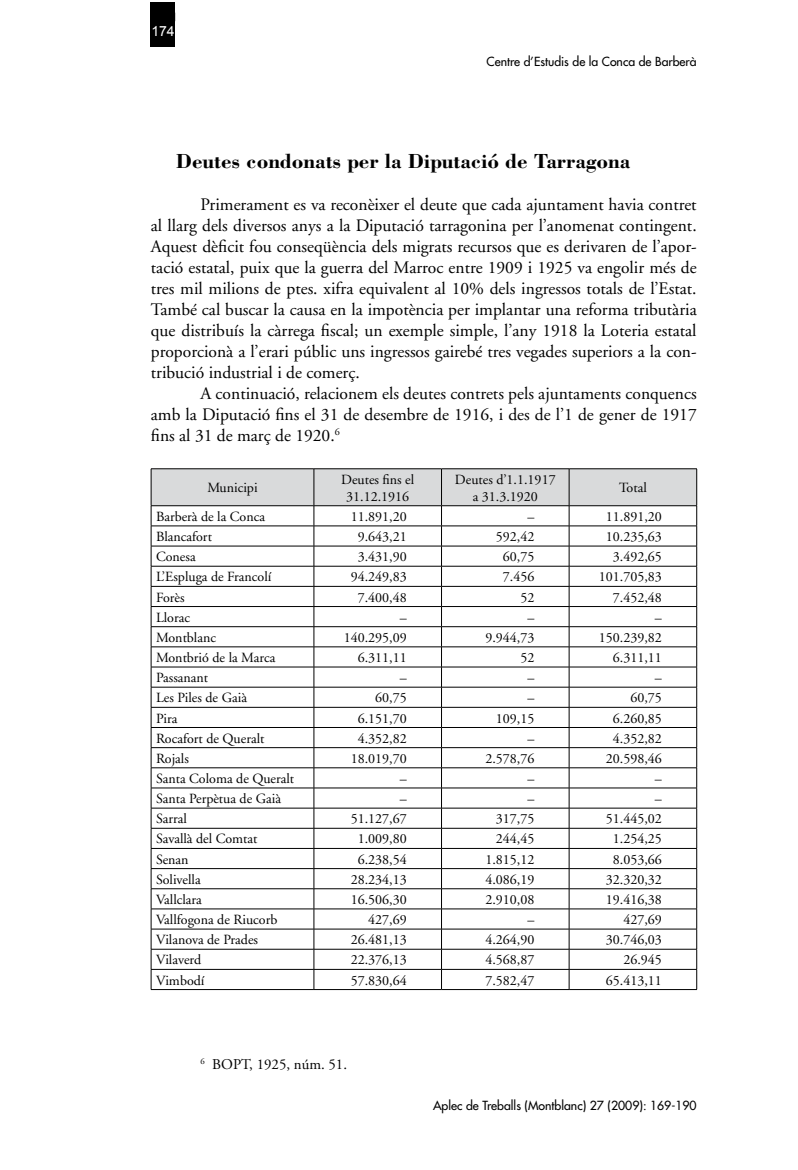
<style>
.page{position:relative;width:798px;height:1170px;background:#fff}
.page>*{position:absolute;margin:0;border:0;box-sizing:border-box;transform-origin:0 0}
.t1{font:700 21px "Bodoni";color:#000}
.t2{font:17.5px/21px "Adobe Garamond";color:#000;text-align:justify}
.t3{font:14.88px "Adobe Garamond";color:#000}
.t4{font:14px/16.8px "Adobe Garamond";color:#000;text-align:center}
.t5{font:14px "Arial";color:#fff}
.t6{font:12.25px "Futura";color:#000}
</style>
<div class="page">
<div style="left:150px;top:2px;width:25px;height:45px;background:#000"></div>
<hr style="left:151px;top:468px;width:163px;height:1px;background:#000">
<hr style="left:314px;top:468px;width:127px;height:1px;background:#000">
<hr style="left:441px;top:468px;width:128px;height:1px;background:#000">
<hr style="left:569px;top:468px;width:128px;height:1px;background:#000">
<svg style="left:151px;top:469px;width:546px;height:520px"></svg>
<hr style="left:151px;top:989px;width:163px;height:1px;background:#000">
<hr style="left:314px;top:989px;width:127px;height:1px;background:#000">
<hr style="left:441px;top:989px;width:128px;height:1px;background:#000">
<hr style="left:569px;top:989px;width:128px;height:1px;background:#000">
<p class="t5" style="left:151px;top:23px;width:25px">174</p>
<p class="t6" style="left:486px;top:54px;width:212px">Centre d’Estudis de la Conca de Barberà</p>
<h1 class="t1" style="left:176px;top:147px;width:456px">Deutes condonats per la Diputació de Tarragona</h1>
<p class="t2" style="left:151px;top:194px;width:547px;text-indent:50px">Primerament es va reconèixer el deute que cada ajuntament havia contret al llarg dels diversos anys a la Diputació tarragonina per l’anomenat contingent.<br>Aquest dèficit fou conseqüència dels migrats recursos que es derivaren de l’apor&shy;tació estatal, puix que la guerra del Marroc entre 1909 i 1925 va engolir més de tres mil milions de ptes. xifra equivalent al 10% dels ingressos totals de l’Estat.<br>També cal buscar la causa en la impotència per implantar una reforma tributària que distribuís la càrrega fiscal; un exemple simple, l’any 1918 la Loteria estatal proporcionà a l’erari públic uns ingressos gairebé tres vegades superiors a la con&shy;tribució industrial i de comerç.</p>
<p class="t2" style="left:151px;top:383px;width:547px;text-indent:50px">A continuació, relacionem els deutes contrets pels ajuntaments conquencs amb la Diputació fins el 31 de desembre de 1916, i des de l’1 de gener de 1917 fins al 31 de març de 1920.</p>
<p class="t4" style="left:207px;top:480px;width:52px">Municipi</p>
<p class="t4" style="left:341px;top:471px;width:75px">Deutes fins el<br>31.12.1916</p>
<p class="t4" style="left:455px;top:471px;width:102px">Deutes d’1.1.1917 a 31.3.1920</p>
<p class="t4" style="left:619px;top:480px;width:29px">Total</p>
<p class="t4" style="left:156px;top:508px;width:110px">Barberà de la Conca</p>
<p class="t4" style="left:351px;top:508px;width:57px">11.891,20</p>
<p class="t4" style="left:527px;top:508px;width:8px">–</p>
<p class="t4" style="left:606px;top:508px;width:57px">11.891,20</p>
<p class="t4" style="left:156px;top:529px;width:57px">Blancafort</p>
<p class="t4" style="left:358px;top:529px;width:50px">9.643,21</p>
<p class="t4" style="left:496px;top:529px;width:40px">592,42</p>
<p class="t4" style="left:606px;top:529px;width:57px">10.235,63</p>
<p class="t4" style="left:156px;top:549px;width:41px">Conesa</p>
<p class="t4" style="left:358px;top:549px;width:50px">3.431,90</p>
<p class="t4" style="left:503px;top:549px;width:33px">60,75</p>
<p class="t4" style="left:613px;top:549px;width:50px">3.492,65</p>
<p class="t4" style="left:156px;top:569px;width:117px">L’Espluga de Francolí</p>
<p class="t4" style="left:351px;top:569px;width:57px">94.249,83</p>
<p class="t4" style="left:503px;top:569px;width:33px">7.456</p>
<p class="t4" style="left:599px;top:569px;width:64px">101.705,83</p>
<p class="t4" style="left:156px;top:589px;width:30px">Forès</p>
<p class="t4" style="left:358px;top:589px;width:50px">7.400,48</p>
<p class="t4" style="left:520px;top:589px;width:15px">52</p>
<p class="t4" style="left:613px;top:589px;width:50px">7.452,48</p>
<p class="t4" style="left:156px;top:609px;width:35px">Llorac</p>
<p class="t4" style="left:400px;top:609px;width:8px">–</p>
<p class="t4" style="left:527px;top:609px;width:8px">–</p>
<p class="t4" style="left:655px;top:609px;width:8px">–</p>
<p class="t4" style="left:156px;top:629px;width:61px">Montblanc</p>
<p class="t4" style="left:344px;top:629px;width:64px">140.295,09</p>
<p class="t4" style="left:485px;top:629px;width:50px">9.944,73</p>
<p class="t4" style="left:599px;top:629px;width:64px">150.239,82</p>
<p class="t4" style="left:156px;top:649px;width:121px">Montbrió de la Marca</p>
<p class="t4" style="left:358px;top:649px;width:50px">6.311,11</p>
<p class="t4" style="left:520px;top:649px;width:15px">52</p>
<p class="t4" style="left:613px;top:649px;width:50px">6.311,11</p>
<p class="t4" style="left:156px;top:670px;width:54px">Passanant</p>
<p class="t4" style="left:400px;top:670px;width:8px">–</p>
<p class="t4" style="left:527px;top:670px;width:8px">–</p>
<p class="t4" style="left:655px;top:670px;width:8px">–</p>
<p class="t4" style="left:156px;top:690px;width:92px">Les Piles de Gaià</p>
<p class="t4" style="left:375px;top:690px;width:33px">60,75</p>
<p class="t4" style="left:527px;top:690px;width:8px">–</p>
<p class="t4" style="left:630px;top:690px;width:33px">60,75</p>
<p class="t4" style="left:156px;top:710px;width:23px">Pira</p>
<p class="t4" style="left:358px;top:710px;width:50px">6.151,70</p>
<p class="t4" style="left:496px;top:710px;width:40px">109,15</p>
<p class="t4" style="left:613px;top:710px;width:50px">6.260,85</p>
<p class="t4" style="left:156px;top:730px;width:110px">Rocafort de Queralt</p>
<p class="t4" style="left:358px;top:730px;width:50px">4.352,82</p>
<p class="t4" style="left:527px;top:730px;width:8px">–</p>
<p class="t4" style="left:613px;top:730px;width:50px">4.352,82</p>
<p class="t4" style="left:156px;top:750px;width:34px">Rojals</p>
<p class="t4" style="left:351px;top:750px;width:57px">18.019,70</p>
<p class="t4" style="left:485px;top:750px;width:50px">2.578,76</p>
<p class="t4" style="left:606px;top:750px;width:57px">20.598,46</p>
<p class="t4" style="left:156px;top:770px;width:140px">Santa Coloma de Queralt</p>
<p class="t4" style="left:400px;top:770px;width:8px">–</p>
<p class="t4" style="left:527px;top:770px;width:8px">–</p>
<p class="t4" style="left:655px;top:770px;width:8px">–</p>
<p class="t4" style="left:156px;top:791px;width:126px">Santa Perpètua de Gaià</p>
<p class="t4" style="left:400px;top:791px;width:8px">–</p>
<p class="t4" style="left:527px;top:791px;width:8px">–</p>
<p class="t4" style="left:655px;top:791px;width:8px">–</p>
<p class="t4" style="left:156px;top:811px;width:32px">Sarral</p>
<p class="t4" style="left:351px;top:811px;width:57px">51.127,67</p>
<p class="t4" style="left:496px;top:811px;width:40px">317,75</p>
<p class="t4" style="left:606px;top:811px;width:57px">51.445,02</p>
<p class="t4" style="left:156px;top:831px;width:103px">Savallà del Comtat</p>
<p class="t4" style="left:358px;top:831px;width:50px">1.009,80</p>
<p class="t4" style="left:496px;top:831px;width:40px">244,45</p>
<p class="t4" style="left:613px;top:831px;width:50px">1.254,25</p>
<p class="t4" style="left:156px;top:851px;width:34px">Senan</p>
<p class="t4" style="left:358px;top:851px;width:50px">6.238,54</p>
<p class="t4" style="left:485px;top:851px;width:50px">1.815,12</p>
<p class="t4" style="left:613px;top:851px;width:50px">8.053,66</p>
<p class="t4" style="left:156px;top:871px;width:46px">Solivella</p>
<p class="t4" style="left:351px;top:871px;width:57px">28.234,13</p>
<p class="t4" style="left:485px;top:871px;width:50px">4.086,19</p>
<p class="t4" style="left:606px;top:871px;width:57px">32.320,32</p>
<p class="t4" style="left:156px;top:891px;width:47px">Vallclara</p>
<p class="t4" style="left:351px;top:891px;width:57px">16.506,30</p>
<p class="t4" style="left:485px;top:891px;width:50px">2.910,08</p>
<p class="t4" style="left:606px;top:891px;width:57px">19.416,38</p>
<p class="t4" style="left:156px;top:911px;width:123px">Vallfogona de Riucorb</p>
<p class="t4" style="left:368px;top:911px;width:40px">427,69</p>
<p class="t4" style="left:527px;top:911px;width:8px">–</p>
<p class="t4" style="left:623px;top:911px;width:40px">427,69</p>
<p class="t4" style="left:156px;top:932px;width:104px">Vilanova de Prades</p>
<p class="t4" style="left:351px;top:932px;width:57px">26.481,13</p>
<p class="t4" style="left:485px;top:932px;width:50px">4.264,90</p>
<p class="t4" style="left:606px;top:932px;width:57px">30.746,03</p>
<p class="t4" style="left:156px;top:952px;width:47px">Vilaverd</p>
<p class="t4" style="left:351px;top:952px;width:57px">22.376,13</p>
<p class="t4" style="left:485px;top:952px;width:50px">4.568,87</p>
<p class="t4" style="left:623px;top:952px;width:40px">26.945</p>
<p class="t4" style="left:156px;top:972px;width:50px">Vimbodí</p>
<p class="t4" style="left:351px;top:972px;width:57px">57.830,64</p>
<p class="t4" style="left:485px;top:972px;width:50px">7.582,47</p>
<p class="t4" style="left:606px;top:972px;width:57px">65.413,11</p>
<p class="t3" style="left:212px;top:1056px;width:136px">BOPT, 1925, núm. 51.</p>
<p class="t6" style="left:433px;top:1098px;width:265px">Aplec de Treballs (Montblanc) 27 (2009): 169-190</p>
</div>
